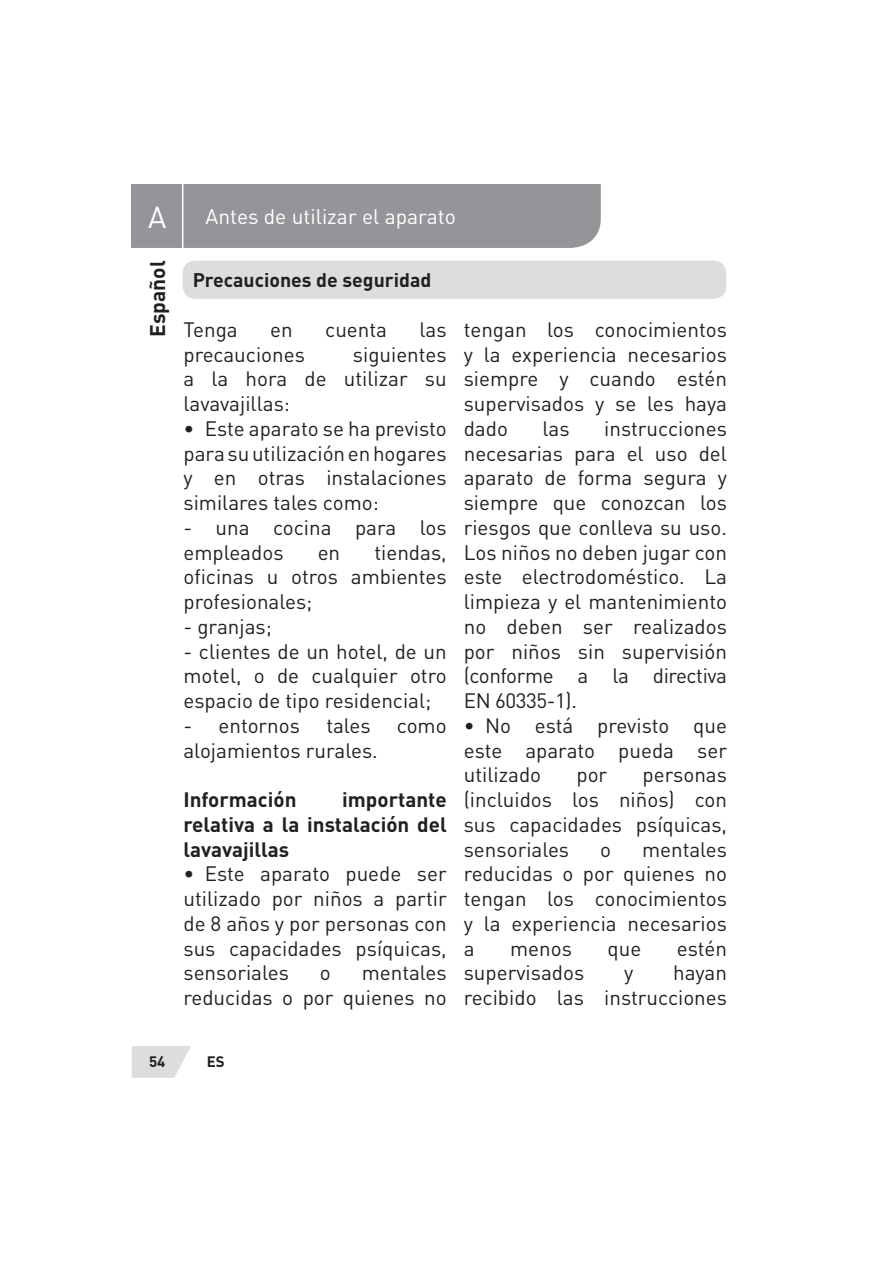
<style>
.page{position:relative;width:893px;height:1263px;background:#fff}
.page>*{position:absolute;margin:0;border:0;box-sizing:border-box;transform-origin:0 0}
.t1{font:30px "DIN Pro";color:#fff}
.t2{font:21px "DIN Pro";color:#fff}
.t3{font:700 21px "DIN Pro";color:#231f20}
.t4{font:20.7px/24.8px "DIN Pro";color:#231f20;text-align:justify}
.t5{font:700 20.7px/24.8px "DIN Pro";color:#231f20;text-align:justify}
.t6{font:700 19.5px "DIN Pro";color:#231f20}
.t7{font:700 15px "DIN Pro";color:#231f20}
</style>
<div class="page">
<svg style="left:132px;top:1046px;width:59px;height:32px;background:#e1e1e2"></svg>
<div style="left:132px;top:185px;width:469px;height:63px;background:#939598"></div>
<hr style="left:182px;top:185px;width:1px;height:71px;background:#fff">
<div style="left:183px;top:261px;width:543px;height:38px;background:#dcddde;border-radius:13px"></div>
<h1 class="t1" style="left:148px;top:206px;width:20px">A</h1>
<p class="t3" style="left:150px;top:337px;width:78px;rotate:-90deg">Español</p>
<p class="t2" style="left:206px;top:209px;width:252px">Antes de utilizar el aparato</p>
<p class="t6" style="left:193px;top:273px;width:240px">Precauciones de seguridad</p>
<p class="t4" style="left:183px;top:319px;width:56px">Tenga</p>
<p class="t4" style="left:270px;top:319px;width:24px">en</p>
<p class="t4" style="left:325px;top:319px;width:63px">cuenta</p>
<p class="t4" style="left:419px;top:319px;width:29px">las</p>
<p class="t4" style="left:183px;top:344px;width:123px">precauciones</p>
<p class="t4" style="left:183px;top:344px;width:265px;text-indent:169px">siguientes a la hora de utilizar su lavavajillas:</p>
<p class="t4" style="left:183px;top:418px;width:265px">• Este aparato se ha previsto para su utilización en hogares y en otras instalaciones similares tales como:</p>
<p class="t4" style="left:183px;top:517px;width:265px">- una cocina para los empleados</p>
<p class="t4" style="left:183px;top:542px;width:265px;text-indent:191px">tiendas, oficinas u otros ambientes profesionales;</p>
<p class="t4" style="left:183px;top:616px;width:90px">- granjas;</p>
<p class="t4" style="left:183px;top:641px;width:265px">- clientes de un hotel, de un motel, o de cualquier otro espacio de tipo residencial;</p>
<p class="t4" style="left:183px;top:715px;width:118px">- entornos</p>
<p class="t4" style="left:326px;top:715px;width:46px">tales</p>
<p class="t4" style="left:397px;top:715px;width:51px">como</p>
<p class="t4" style="left:183px;top:740px;width:196px">alojamientos rurales.</p>
<p class="t5" style="left:183px;top:789px;width:115px">Información</p>
<p class="t4" style="left:318px;top:542px;width:24px">en</p>
<p class="t5" style="left:183px;top:789px;width:265px;text-indent:159px">importante relativa a la instalación del lavavajillas</p>
<p class="t4" style="left:183px;top:864px;width:265px">• Este aparato puede ser utilizado por niños a partir de 8 años y por personas con sus capacidades psíquicas, sensoriales</p>
<p class="t4" style="left:183px;top:963px;width:265px;text-align:right">mentales<br>reducidas o por quienes no</p>
<p class="t4" style="left:320px;top:963px;width:12px">o</p>
<p class="t4" style="left:464px;top:319px;width:265px">tengan los conocimientos y la experiencia necesarios siempre y cuando estén supervisados y se les haya dado</p>
<p class="t4" style="left:464px;top:418px;width:265px;text-indent:140px">instrucciones necesarias para el uso del aparato de forma segura y siempre que conozcan los riesgos que conlleva su uso.<br>Los niños no deben jugar con este electrodoméstico. La limpieza y el mantenimiento no deben ser realizados por niños sin supervisión (conforme a la directiva EN 60335-1).</p>
<p class="t4" style="left:464px;top:715px;width:265px">• No está previsto que este aparato pueda ser utilizado</p>
<p class="t4" style="left:542px;top:418px;width:29px">las</p>
<p class="t4" style="left:464px;top:765px;width:265px;text-indent:179px">personas (incluidos los niños) con sus capacidades psíquicas, sensoriales</p>
<p class="t4" style="left:576px;top:765px;width:32px">por</p>
<p class="t4" style="left:464px;top:839px;width:265px;text-indent:178px">mentales reducidas o por quienes no tengan los conocimientos y la experiencia necesarios a</p>
<p class="t4" style="left:600px;top:839px;width:12px">o</p>
<p class="t4" style="left:510px;top:938px;width:63px">menos</p>
<p class="t4" style="left:607px;top:938px;width:35px">que</p>
<p class="t4" style="left:677px;top:938px;width:52px">estén</p>
<p class="t4" style="left:464px;top:963px;width:122px">supervisados</p>
<p class="t4" style="left:624px;top:963px;width:11px">y</p>
<p class="t4" style="left:464px;top:963px;width:265px;text-align:right">hayan<br>recibido las instrucciones</p>
<p class="t7" style="left:149px;top:1056px;width:18px">54</p>
<p class="t7" style="left:207px;top:1056px;width:19px">ES</p>
</div>
